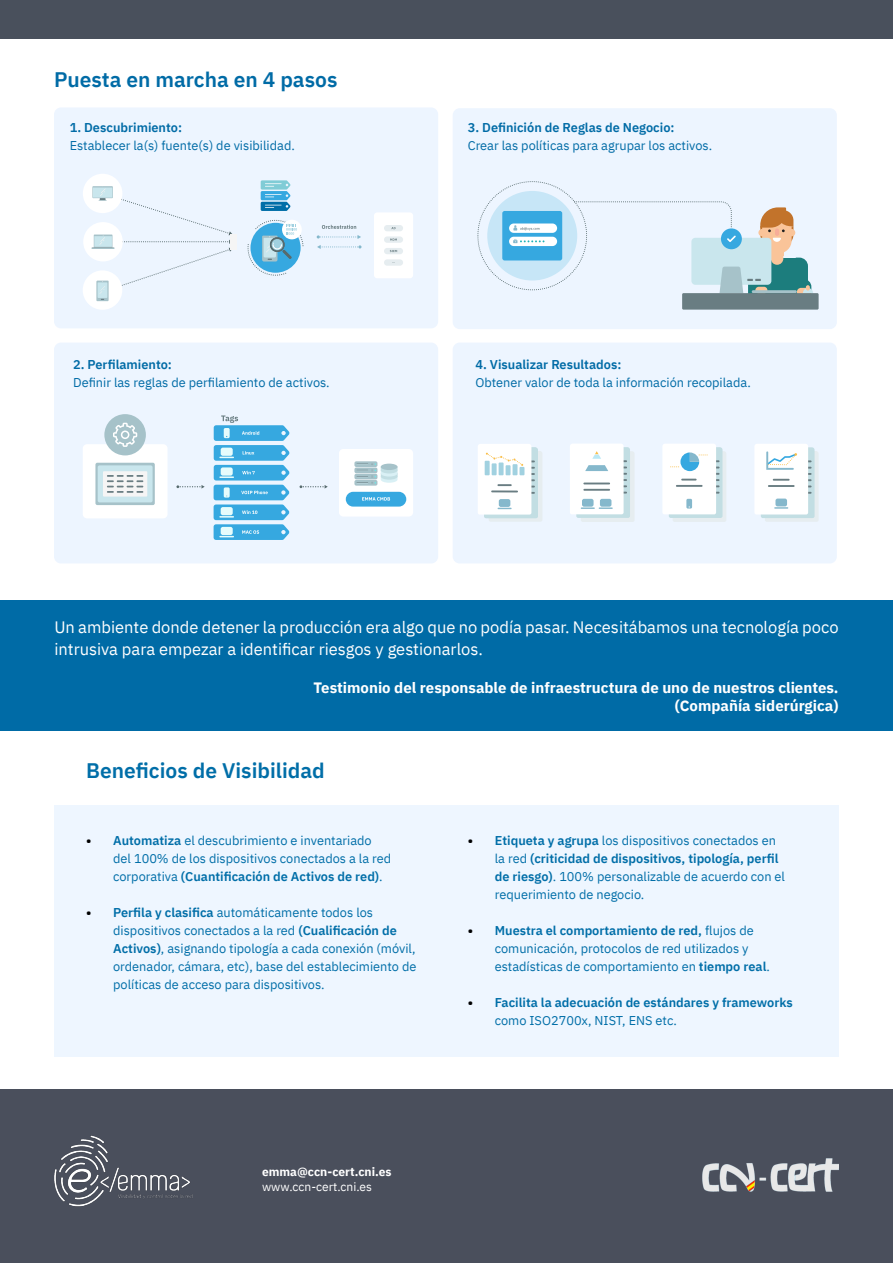
<style>
.page{position:relative;width:893px;height:1263px;background:#fff}
.page>*{position:absolute;margin:0;border:0;box-sizing:border-box;transform-origin:0 0}
.t1{font:600 21px "IBM Plex Sans";color:#006ea8}
.t2{font:600 21px "IBM Plex Sans";color:#006ba6}
.t3{font:16.5px/22.5px "IBM Plex Sans";color:#fff}
.t4{font:700 15px "IBM Plex Sans";color:#fff}
.t5{font:12.75px/18px "IBM Plex Sans";color:#006ea8}
.Texto{font:12.75px "IBM Plex Sans";color:#006ba6}
.Texto-2{font:600 12.75px "IBM Plex Sans";color:#006ba6}
.t6{font:600 12.75px/18px "IBM Plex Sans";color:#006ea8}
.Texto-3{font:700 12px "IBM Plex Sans";color:#fff}
.Texto-4{font:12px "IBM Plex Sans";color:#fff}
.s1{font-weight:600;color:#000}
.s2{font-weight:600}
.s3{color:#000}
.s4{font-weight:400}
</style>
<div class="page">
<div style="left:54px;top:343px;width:384px;height:220px;background:#edf5ff;border-radius:7px"></div>
<div style="left:453px;top:343px;width:384px;height:220px;background:#edf5ff;border-radius:7px"></div>
<div style="left:453px;top:108px;width:384px;height:221px;background:#edf5ff;border-radius:7px"></div>
<div style="left:54px;top:107px;width:384px;height:221px;background:#edf5ff;border-radius:7px"></div>
<svg style="left:261px;top:180px;width:30px;height:31px"></svg>
<svg style="left:247px;top:220px;width:57px;height:56px"></svg>
<div style="left:374px;top:212px;width:39px;height:66px;background:#fff;border-radius:3px"></div>
<svg style="left:384px;top:225px;width:19px;height:6px"></svg>
<div style="left:384px;top:236px;width:19px;height:7px;background:#e6edf0;border-radius:3px"></div>
<svg style="left:390px;top:238px;width:7px;height:3px"></svg>
<div style="left:384px;top:248px;width:19px;height:6px;background:#e6edf0;border-radius:3px"></div>
<svg style="left:390px;top:250px;width:7px;height:2px"></svg>
<div style="left:384px;top:259px;width:19px;height:7px;background:#e6edf0;border-radius:3px"></div>
<svg style="left:317px;top:235px;width:44px;height:4px"></svg>
<svg style="left:317px;top:245px;width:44px;height:4px"></svg>
<div style="left:83px;top:270px;width:39px;height:40px;background:#fff;border-radius:50%"></div>
<svg style="left:96px;top:281px;width:13px;height:20px"></svg>
<div style="left:83px;top:222px;width:40px;height:39px;background:#fff;border-radius:50%"></div>
<div style="left:83px;top:174px;width:39px;height:39px;background:#fff;border-radius:50%"></div>
<svg style="left:92px;top:186px;width:21px;height:12px"></svg>
<svg style="left:91px;top:187px;width:141px;height:113px"></svg>
<svg style="left:322px;top:225px;width:34px;height:4px"></svg>
<div style="left:682px;top:293px;width:137px;height:17px;background:#697d82"></div>
<svg style="left:477px;top:181px;width:336px;height:124px"></svg>
<div style="left:83px;top:444px;width:85px;height:74px;background:#fff;border-radius:4px"></div>
<div style="left:95px;top:463px;width:60px;height:42px;background:linear-gradient(to right,#a7c3ca,#a5c1c8);border-radius:2px"></div>
<div style="left:98px;top:465px;width:55px;height:37px;background:#c9e6ed;border-radius:2px"></div>
<div style="left:103px;top:471px;width:44px;height:26px;background:#f5f5f5"></div>
<svg style="left:107px;top:475px;width:36px;height:18px"></svg>
<div style="left:104px;top:414px;width:42px;height:41px;background:#a6c2c9;border-radius:50%"></div>
<svg style="left:113px;top:423px;width:24px;height:24px"></svg>
<div style="left:339px;top:449px;width:74px;height:67px;background:#fff;border-radius:4px"></div>
<svg style="left:354px;top:474px;width:23px;height:5px"></svg>
<div style="left:354px;top:480px;width:23px;height:6px;background:#a6c2c9;border-radius:2px"></div>
<div style="left:354px;top:467px;width:23px;height:6px;background:#a6c2c9;border-radius:2px"></div>
<div style="left:354px;top:461px;width:23px;height:6px;background:#a6c2c9;border-radius:2px"></div>
<svg style="left:357px;top:463px;width:41px;height:21px"></svg>
<div style="left:346px;top:492px;width:60px;height:15px;background:#36a8e0;border-radius:7px"></div>
<svg style="left:362px;top:497px;width:28px;height:4px"></svg>
<svg style="left:214px;top:415px;width:76px;height:125px"></svg>
<svg style="left:300px;top:485px;width:28px;height:4px"></svg>
<svg style="left:176px;top:485px;width:29px;height:4px"></svg>
<svg style="left:478px;top:444px;width:64px;height:78px"></svg>
<svg style="left:570px;top:444px;width:64px;height:78px;background:#e8f0f3"></svg>
<svg style="left:755px;top:444px;width:63px;height:78px;background:#eaf2f4"></svg>
<svg style="left:663px;top:444px;width:63px;height:78px;background:#e6f0f4"></svg>
<div style="left:231px;top:234px;width:6px;height:16px;background:#f5f5f5"></div>
<div style="left:0;top:601px;width:893px;height:130px;background:#006ba6"></div>
<div style="left:54px;top:805px;width:785px;height:252px;background:#eef6ff"></div>
<div style="left:0;top:0;width:893px;height:38px;background:#49505c"></div>
<div style="left:0;top:1089px;width:893px;height:174px;background:#4a4f5c"></div>
<img style="left:702px;top:1158px;width:136px;height:34px">
<img style="left:54px;top:1135px;width:139px;height:72px">
<p class="t2" style="left:54px;top:63px;width:285px">Puesta en marcha en 4 pasos</p>
<p class="Texto-2" style="left:70px;top:117px;width:114px">1. Descubrimiento:</p>
<p class="Texto" style="left:70px;top:136px;width:227px">Establecer la(s) fuente(s) de visibilidad.</p>
<p class="Texto-2" style="left:73px;top:355px;width:100px">2. Perfilamiento:</p>
<p class="Texto" style="left:73px;top:373px;width:258px">Definir las reglas de perfilamiento de activos.</p>
<p class="Texto-2" style="left:468px;top:117px;width:208px">3. Definición de Reglas de Negocio:</p>
<p class="Texto" style="left:468px;top:136px;width:246px">Crear las políticas para agrupar los activos.</p>
<p class="Texto-2" style="left:475px;top:355px;width:148px">4. Visualizar Resultados:</p>
<p class="Texto" style="left:475px;top:373px;width:277px">Obtener valor de toda la información recopilada.</p>
<p class="t3" style="left:54px;top:614px;width:786px">Un ambiente donde detener la producción era algo que no podía pasar. Necesitábamos una tecnología poco intrusiva para empezar a identificar riesgos y gestionarlos.</p>
<p class="t4" style="left:313px;top:676px;width:527px">Testimonio del responsable de infraestructura de uno de nuestros clientes.</p>
<p class="t4" style="left:675px;top:694px;width:165px">(Compañía siderúrgica)</p>
<p class="t1" style="left:86px;top:754px;width:240px">Beneficios de Visibilidad</p>
<p class="t5" style="left:113px;top:830px;width:280px;text-indent:-27px"><span class="s1">•</span> <span class="s2">Automatiza</span> el descubrimiento e inventariado del 100% de los dispositivos conectados a la red corporativa <span class="s2">(Cuantificación de Activos de red)</span>.</p>
<p class="t5" style="left:113px;top:902px;width:305px;text-indent:-27px"><span class="s1">•</span> <span class="s2">Perfila y clasifica</span> automáticamente todos los dispositivos conectados a la red <span class="s2">(Cualificación de Activos)</span>, asignando tipología a cada conexión (móvil, ordenador, cámara, etc), base del establecimiento de políticas de acceso para dispositivos.</p>
<p class="t5" style="left:495px;top:830px;width:292px;text-indent:-27px"><span class="s1">•</span> <span class="s2">Etiqueta y agrupa</span> los dispositivos conectados en la red <span class="s2">(criticidad de dispositivos, tipología, perfil de riesgo)</span>. 100% personalizable de acuerdo con el requerimiento de negocio.</p>
<p class="t5" style="left:495px;top:920px;width:277px;text-indent:-27px"><span class="s1">•</span> <span class="s2">Muestra el comportamiento de red,</span> flujos de comunicación, protocolos de red utilizados y estadísticas de comportamiento en <span class="s2">tiempo real</span>.</p>
<p class="t6" style="left:495px;top:992px;width:300px;text-indent:-27px"><span class="s3">•</span> Facilita la adecuación de estándares y frameworks <span class="s4">como ISO2700x, NIST, ENS etc.</span></p>
<p class="Texto-3" style="left:262px;top:1162px;width:131px">emma@ccn-cert.cni.es</p>
<p class="Texto-4" style="left:262px;top:1178px;width:111px">www.ccn-cert.cni.es</p>
</div>
